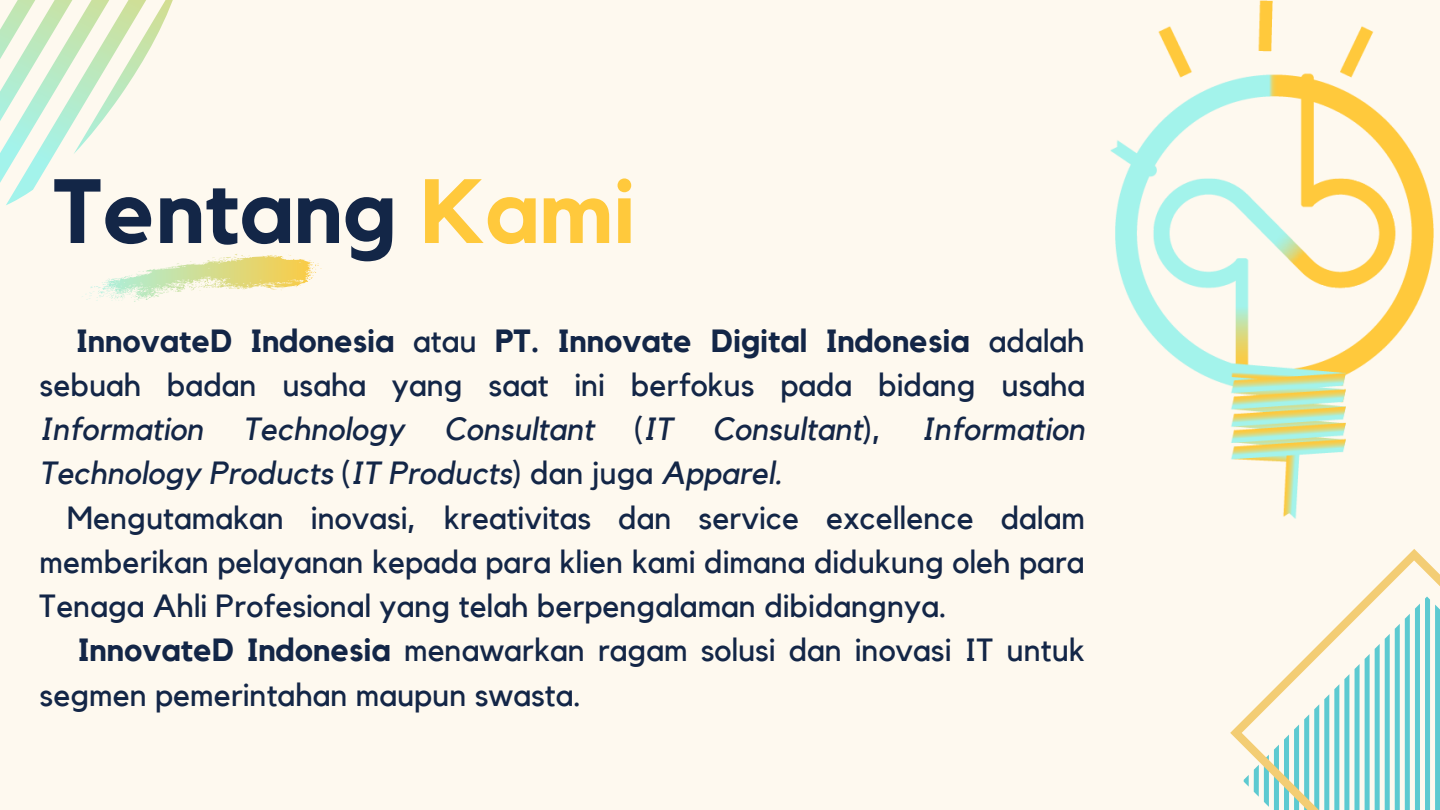
<style>
.page{position:relative;width:1440px;height:810px;background:#fef9ef}
.page>*{position:absolute;margin:0;border:0;box-sizing:border-box;transform-origin:0 0}
.t1{font:700 90px "Kollektif";color:#132647}
.t2{font:32px/44.2px "Kollektif";color:#132647;text-align:justify}
.t3{font:italic 32px/44.2px "Kollektif";color:#132647;text-align:justify}
.s1{color:#ffc93c}
.s2{font-weight:700;font-style:normal}
.s3{font-style:normal}
.s4{font-weight:700}
</style>
<div class="page">
<img style="left:1111px;top:0;width:322px;height:518px">
<svg style="left:0;top:0;width:173px;height:205px"></svg>
<svg style="left:1230px;top:549px;width:210px;height:261px"></svg>
<svg style="left:82px;top:254px;width:240px;height:48px"></svg>
<p class="t1" style="left:52px;top:170px;width:585px">Tentang <span class="s1">Kami</span></p>
<p class="t3" style="left:40px;top:320px;width:1047px;text-indent:37px"><span class="s2">InnovateD Indonesia</span> <span class="s3">atau</span> <span class="s2">PT. Innovate Digital Indonesia</span> <span class="s3">adalah sebuah badan usaha yang saat ini berfokus pada bidang usaha </span>Information Technology Consultant <span class="s3">(</span>IT Consultant<span class="s3">),</span> Information Technology Products <span class="s3">(</span>IT Products<span class="s3">) dan juga</span> Apparel.</p>
<p class="t2" style="left:40px;top:497px;width:1047px;text-indent:27px">Mengutamakan inovasi, kreativitas dan service excellence dalam memberikan pelayanan kepada para klien kami dimana didukung oleh para Tenaga Ahli Profesional yang telah berpengalaman dibidangnya.</p>
<p class="t2" style="left:40px;top:629px;width:1047px;text-indent:39px"><span class="s4">InnovateD Indonesia</span> menawarkan ragam solusi dan inovasi IT untuk segmen pemerintahan maupun swasta.</p>
</div>
